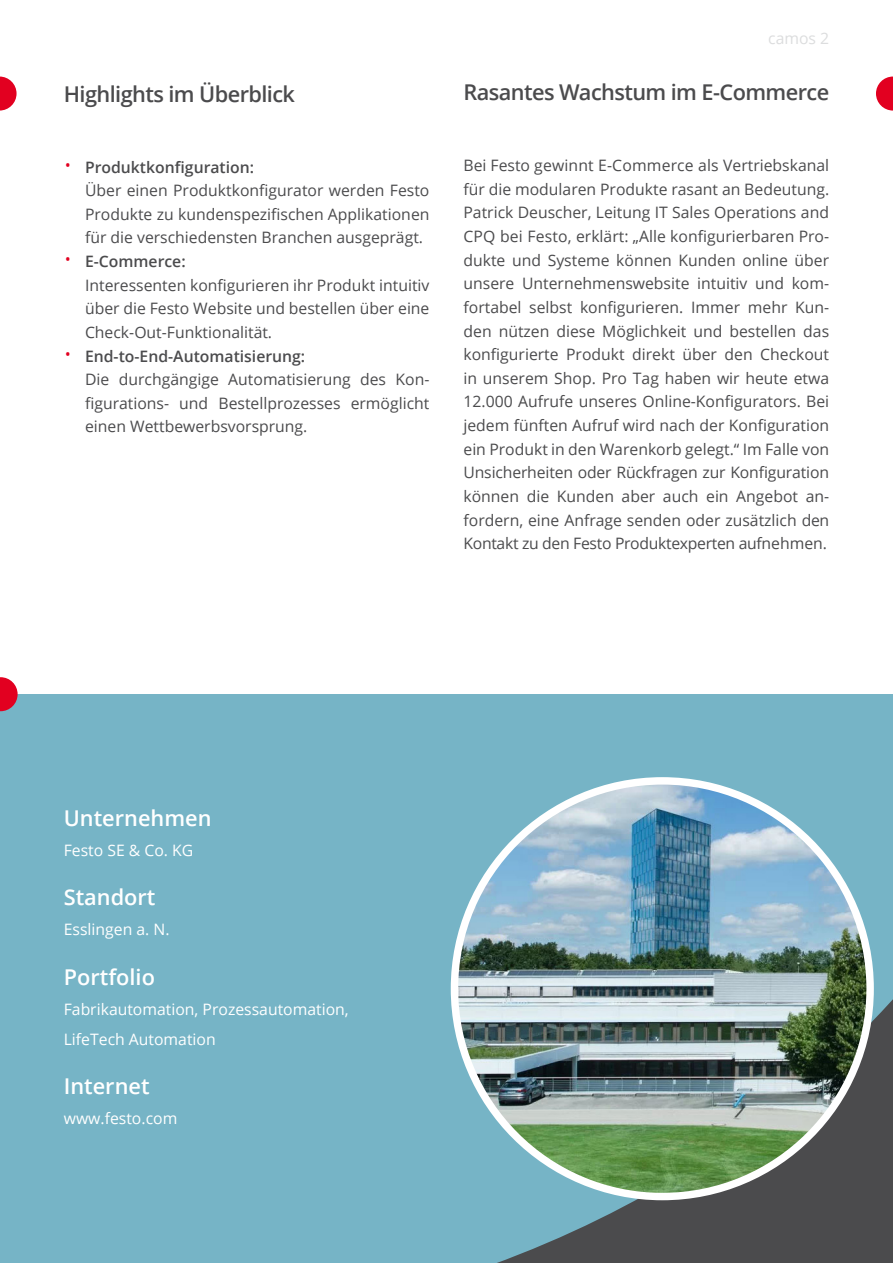
<style>
.page{position:relative;width:893px;height:1263px;background:#fff}
.page>*{position:absolute;margin:0;border:0;box-sizing:border-box;transform-origin:0 0}
._03_Überschrift_2_themenspezifisch{font:600 21.75px "Open Sans";letter-spacing:-.025em;color:#4b4b4d}
._05_Grafik_Überschrift{font:600 21.75px "Open Sans";color:#fff}
._04_Liste_Stichpunkte{font:15.75px/23.7px "Open Sans";color:#4b4b4d;text-align:justify}
._05_Grafik_Überschrift-2{font:15.75px "Open Sans";color:#fff}
.t1{font:600 15.75px "Open Sans";color:#4b4b4d}
._05_Grafik_Überschrift-3{font:15.75px "Open Sans";color:#dcddde}
.s1{font-weight:300;font-size:21.75px;color:#e20020}
</style>
<div class="page">
<svg style="left:0;top:694px;width:893px;height:569px;background:#72aabb"></svg>
<svg style="left:0;top:77px;width:17px;height:34px"></svg>
<svg style="left:0;top:677px;width:18px;height:34px"></svg>
<div style="left:451px;top:777px;width:423px;height:423px;background:#fff;border-radius:50%"></div>
<img style="left:458px;top:784px;width:408px;height:409px;border-radius:204px">
<svg style="left:876px;top:77px;width:17px;height:34px"></svg>
<p class="_03_Überschrift_2_themenspezifisch" style="left:64px;top:79px;width:233px">Highlights im Überblick</p>
<p class="t1" style="left:64px;top:156px;width:192px"><span class="s1">•</span> Produktkonfiguration:</p>
<p class="_04_Liste_Stichpunkte" style="left:85px;top:178px;width:346px">Über einen Produktkonfigurator werden Festo Produkte zu kundenspezifischen Applikationen für die verschiedensten Branchen ausgeprägt.</p>
<p class="t1" style="left:64px;top:251px;width:123px"><span class="s1">•</span> E-Commerce:</p>
<p class="_04_Liste_Stichpunkte" style="left:85px;top:273px;width:346px">Interessenten konfigurieren ihr Produkt intuitiv über die Festo Website und bestellen über eine Check-Out-Funktionalität.</p>
<p class="t1" style="left:64px;top:345px;width:243px"><span class="s1">•</span> End-to-End-Automatisierung:</p>
<p class="_04_Liste_Stichpunkte" style="left:85px;top:367px;width:346px">Die durchgängige Automatisierung des Kon&shy;figurations- und Bestellprozesses ermöglicht einen Wettbewerbsvorsprung.</p>
<p class="_05_Grafik_Überschrift-3" style="left:768px;top:27px;width:63px">camos 2</p>
<p class="_03_Überschrift_2_themenspezifisch" style="left:463px;top:77px;width:367px">Rasantes Wachstum im E-Commerce</p>
<p class="_04_Liste_Stichpunkte" style="left:463px;top:153px;width:367px">Bei Festo gewinnt E-Commerce als Vertriebskanal für die modularen Produkte rasant an Bedeutung.<br>Patrick Deuscher, Leitung IT Sales Operations and CPQ bei Festo, erklärt: „Alle konfigurierbaren Pro&shy;dukte und Systeme können Kunden online über unsere Unternehmenswebsite intuitiv und kom&shy;fortabel selbst konfigurieren. Immer mehr Kun&shy;den nützen diese Möglichkeit und bestellen das konfigurierte Produkt direkt über den Checkout in unserem Shop. Pro Tag haben wir heute etwa 12.000 Aufrufe unseres Online-Konfigurators. Bei jedem fünften Aufruf wird nach der Konfiguration ein Produkt in den Warenkorb gelegt.“ Im Falle von Unsicherheiten oder Rückfragen zur Konfiguration können die Kunden aber auch ein Angebot an&shy;fordern, eine Anfrage senden oder zusätzlich den Kontakt zu den Festo Produktexperten aufnehmen.</p>
<p class="_05_Grafik_Überschrift" style="left:64px;top:803px;width:149px">Unternehmen</p>
<p class="_05_Grafik_Überschrift-2" style="left:64px;top:839px;width:131px">Festo SE &amp; Co. KG</p>
<p class="_05_Grafik_Überschrift" style="left:64px;top:882px;width:93px">Standort</p>
<p class="_05_Grafik_Überschrift-2" style="left:64px;top:919px;width:107px">Esslingen a. N.</p>
<p class="_05_Grafik_Überschrift" style="left:64px;top:962px;width:93px">Portfolio</p>
<p class="_05_Grafik_Überschrift-2" style="left:64px;top:998px;width:286px">Fabrikautomation, Prozessautomation,</p>
<p class="_05_Grafik_Überschrift-2" style="left:64px;top:1028px;width:153px">LifeTech Automation</p>
<p class="_05_Grafik_Überschrift" style="left:64px;top:1071px;width:87px">Internet</p>
<p class="_05_Grafik_Überschrift-2" style="left:64px;top:1108px;width:115px">www.festo.com</p>
</div>
